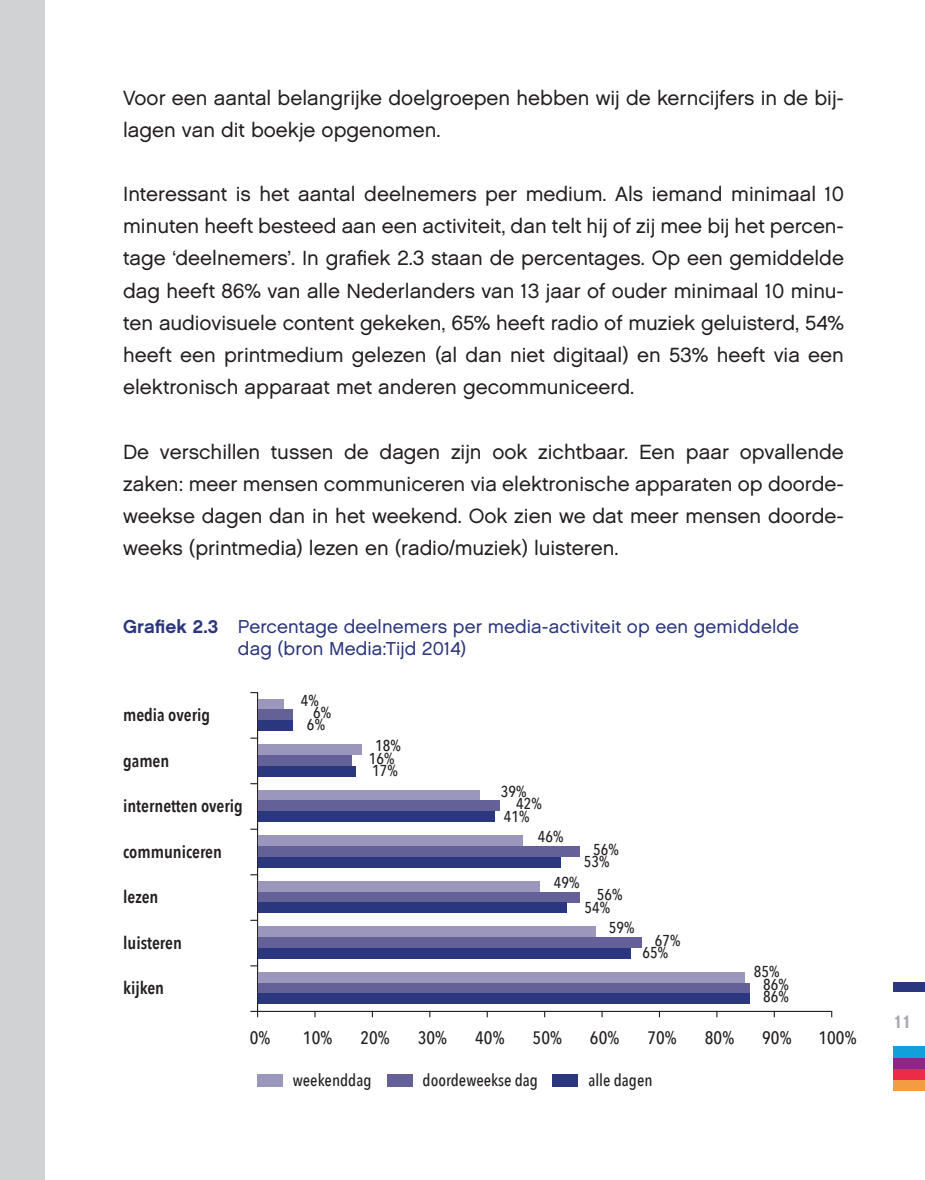
<style>
.page{position:relative;width:925px;height:1180px;background:#fff}
.page>*{position:absolute;margin:0;border:0;box-sizing:border-box;transform-origin:0 0}
.t1{font:20.47px/32.2px "Chalet London Nineteen Sixty";color:#231f20;text-align:justify}
.t2{font:18.68px "Chalet London Nineteen Sixty";letter-spacing:.005em;color:#2a367e}
.t3{font:500 18px "Avenir Next Condensed";letter-spacing:.005em;color:#231f20}
.t4{font:18px "Chalet New York Nineteen Sixty";color:#a8a9ad}
.t5{font:600 17.55px "Avenir Next Condensed";color:#231f20}
.t6{font:500 16.88px "Avenir Next Condensed";color:#231f20}
.t7{font:500 15.75px "Avenir Next Condensed";letter-spacing:.005em;color:#231f20}
.s1{font-family:"Chalet New York Nineteen Sixty"}
</style>
<div class="page">
<hr style="left:257px;top:692px;width:1px;height:320px;background:#231f20">
<hr style="left:257px;top:1011px;width:574px;height:1px;background:#231f20">
<div style="left:258px;top:699px;width:25px;height:10px;background:#9a96bc"></div>
<div style="left:258px;top:744px;width:104px;height:11px;background:#9a96bc"></div>
<div style="left:258px;top:835px;width:264px;height:11px;background:#9a96bc"></div>
<div style="left:258px;top:881px;width:282px;height:11px;background:#9a96bc"></div>
<div style="left:258px;top:927px;width:337px;height:10px;background:#9a96bc"></div>
<div style="left:258px;top:972px;width:486px;height:11px;background:#9a96bc"></div>
<div style="left:258px;top:709px;width:34px;height:11px;background:#636197"></div>
<div style="left:258px;top:755px;width:93px;height:11px;background:#636197"></div>
<div style="left:258px;top:846px;width:321px;height:11px;background:#636197"></div>
<div style="left:258px;top:892px;width:321px;height:10px;background:#636197"></div>
<div style="left:258px;top:937px;width:384px;height:11px;background:#636197"></div>
<div style="left:258px;top:983px;width:492px;height:10px;background:#636197"></div>
<div style="left:258px;top:720px;width:34px;height:11px;background:#2a367e"></div>
<div style="left:258px;top:766px;width:97px;height:10px;background:#2a367e"></div>
<div style="left:258px;top:790px;width:222px;height:11px;background:#9a96bc"></div>
<div style="left:258px;top:801px;width:242px;height:10px;background:#636197"></div>
<div style="left:258px;top:811px;width:236px;height:11px;background:#2a367e"></div>
<div style="left:258px;top:857px;width:303px;height:10px;background:#2a367e"></div>
<div style="left:258px;top:902px;width:309px;height:11px;background:#2a367e"></div>
<div style="left:258px;top:948px;width:372px;height:10px;background:#2a367e"></div>
<div style="left:258px;top:993px;width:492px;height:11px;background:#2a367e"></div>
<div style="left:257px;top:1074px;width:25px;height:13px;background:#9a96bc"></div>
<div style="left:387px;top:1074px;width:25px;height:13px;background:#636197"></div>
<div style="left:553px;top:1074px;width:25px;height:13px;background:#2a367e"></div>
<svg style="left:250px;top:1011px;width:8px;height:6px"></svg>
<div style="left:0;top:0;width:45px;height:1180px;background:#d1d2d4"></div>
<div style="left:893px;top:982px;width:32px;height:10px;background:#2a367e"></div>
<div style="left:893px;top:1079px;width:32px;height:12px;background:#f49c41"></div>
<div style="left:893px;top:1068px;width:32px;height:11px;background:#ed2a47"></div>
<div style="left:893px;top:1057px;width:32px;height:11px;background:#902582"></div>
<div style="left:893px;top:1046px;width:32px;height:11px;background:#12a0db"></div>
<p class="t1" style="left:123px;top:81px;width:722px">Voor een aantal belangrijke doelgroepen hebben wij de kerncijfers in de bij&shy;lagen van dit boekje opgenomen.</p>
<p class="t1" style="left:123px;top:178px;width:722px">Interessant is het aantal deelnemers per medium. Als iemand minimaal 10 minuten heeft besteed aan een activiteit, dan telt hij of zij mee bij het percen&shy;tage ‘deelnemers’. In grafiek 2.3 staan de percentages. Op een gemiddelde dag heeft 86% van alle Nederlanders van 13 jaar of ouder minimaal 10 minu&shy;ten audiovisuele content gekeken, 65% heeft radio of muziek geluisterd, 54% heeft een printmedium gelezen (al dan niet digitaal) en 53% heeft via een elektronisch apparaat met anderen gecommuniceerd.</p>
<p class="t1" style="left:123px;top:435px;width:722px">De verschillen tussen de dagen zijn ook zichtbaar. Een paar opvallende zaken: meer mensen communiceren via elektronische apparaten op doorde&shy;weekse dagen dan in het weekend. Ook zien we dat meer mensen doorde&shy;weeks (printmedia) lezen en (radio/muziek) luisteren.</p>
<p class="t2" style="left:123px;top:615px;width:677px"><span class="s1">Grafiek 2.3</span> Percentage deelnemers per media-activiteit op een gemiddelde</p>
<p class="t2" style="left:238px;top:637px;width:230px">dag (bron Media:Tijd 2014)</p>
<p class="t5" style="left:123px;top:704px;width:88px">media overig</p>
<p class="t5" style="left:123px;top:750px;width:48px">gamen</p>
<p class="t5" style="left:123px;top:795px;width:121px">internetten overig</p>
<p class="t5" style="left:123px;top:841px;width:100px">communiceren</p>
<p class="t5" style="left:123px;top:886px;width:37px">lezen</p>
<p class="t5" style="left:123px;top:932px;width:60px">luisteren</p>
<p class="t5" style="left:123px;top:977px;width:43px">kijken</p>
<p class="t7" style="left:301px;top:691px;width:20px">4%</p>
<p class="t7" style="left:313px;top:703px;width:20px">6%</p>
<p class="t7" style="left:307px;top:715px;width:20px">6%</p>
<p class="t7" style="left:375px;top:736px;width:27px">18%</p>
<p class="t7" style="left:369px;top:749px;width:27px">16%</p>
<p class="t7" style="left:372px;top:761px;width:27px">17%</p>
<p class="t7" style="left:501px;top:782px;width:27px">39%</p>
<p class="t7" style="left:516px;top:794px;width:27px">42%</p>
<p class="t7" style="left:504px;top:806px;width:27px">41%</p>
<p class="t7" style="left:538px;top:827px;width:27px">46%</p>
<p class="t7" style="left:593px;top:840px;width:27px">56%</p>
<p class="t7" style="left:584px;top:852px;width:27px">53%</p>
<p class="t7" style="left:554px;top:873px;width:27px">49%</p>
<p class="t7" style="left:597px;top:885px;width:27px">56%</p>
<p class="t7" style="left:584px;top:898px;width:27px">54%</p>
<p class="t7" style="left:609px;top:918px;width:27px">59%</p>
<p class="t7" style="left:655px;top:931px;width:27px">67%</p>
<p class="t7" style="left:642px;top:943px;width:27px">65%</p>
<p class="t7" style="left:754px;top:962px;width:27px">85%</p>
<p class="t7" style="left:763px;top:975px;width:27px">86%</p>
<p class="t7" style="left:763px;top:987px;width:27px">86%</p>
<p class="t3" style="left:250px;top:1027px;width:22px">0%</p>
<p class="t3" style="left:303px;top:1027px;width:31px">10%</p>
<p class="t3" style="left:360px;top:1027px;width:31px">20%</p>
<p class="t3" style="left:418px;top:1027px;width:31px">30%</p>
<p class="t3" style="left:475px;top:1027px;width:31px">40%</p>
<p class="t3" style="left:532px;top:1027px;width:31px">50%</p>
<p class="t3" style="left:590px;top:1027px;width:31px">60%</p>
<p class="t3" style="left:647px;top:1027px;width:31px">70%</p>
<p class="t3" style="left:705px;top:1027px;width:31px">80%</p>
<p class="t3" style="left:762px;top:1027px;width:31px">90%</p>
<p class="t3" style="left:818px;top:1027px;width:40px">100%</p>
<p class="t6" style="left:293px;top:1070px;width:80px">weekenddag</p>
<p class="t6" style="left:423px;top:1070px;width:117px">doordeweekse dag</p>
<p class="t6" style="left:588px;top:1070px;width:66px">alle dagen</p>
<p class="t4" style="left:894px;top:1010px;width:18px">11</p>
</div>
